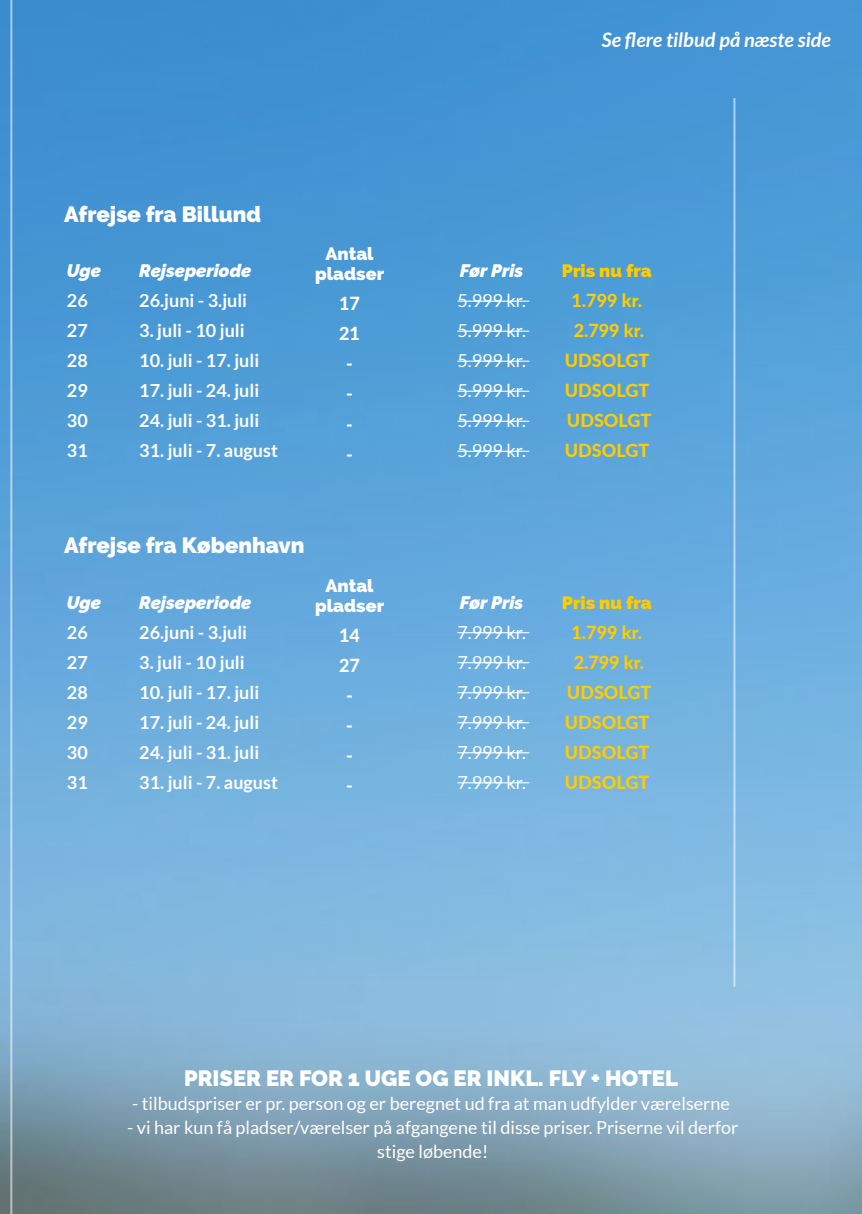
<style>
.page{position:relative;width:862px;height:1214px;background:#fff}
.page>*{position:absolute;margin:0;border:0;box-sizing:border-box;transform-origin:0 0}
.t1{font:900 22px "Raleway";color:#fff}
.t2{font:italic 700 20px "Lato";color:#fff}
.t3{font:18px/30px "Lato";color:#fff;text-align:justify}
.t4{font:700 18px/30px "Lato";color:#fff;text-align:justify}
.t5{font:800 18px/30px "Lato";color:#fc0;text-align:center}
.t6{font:italic 900 18px "Raleway";color:#fff}
.t7{font:800 18px/20px "Raleway";color:#fff;text-align:center}
.t8{font:800 18px "Raleway";color:#fc0}
.t9{font:800 18px/30px "Lato";color:#fff;text-align:center}
</style>
<div class="page">
<img style="left:0;top:0;width:862px;height:1213px">
<hr style="left:10px;top:0;width:2px;height:1213px;background:#fff">
<hr style="left:457px;top:300px;width:72px;height:2px;background:#fff">
<hr style="left:457px;top:330px;width:72px;height:2px;background:#fff">
<hr style="left:457px;top:360px;width:72px;height:2px;background:#fff">
<hr style="left:457px;top:390px;width:72px;height:2px;background:#fff">
<hr style="left:457px;top:420px;width:72px;height:2px;background:#fff">
<hr style="left:457px;top:450px;width:72px;height:2px;background:#fff">
<hr style="left:457px;top:632px;width:72px;height:1px;background:#fff">
<hr style="left:457px;top:662px;width:72px;height:1px;background:#fff">
<hr style="left:457px;top:692px;width:72px;height:1px;background:#fff">
<hr style="left:457px;top:722px;width:72px;height:1px;background:#fff">
<hr style="left:457px;top:752px;width:72px;height:1px;background:#fff">
<hr style="left:457px;top:782px;width:72px;height:1px;background:#fff">
<hr style="left:733px;top:98px;width:2px;height:888px;background:#fff">
<p class="t1" style="left:64px;top:201px;width:198px">Afrejse fra Billund</p>
<p class="t6" style="left:67px;top:260px;width:36px">Uge</p>
<p class="t4" style="left:67px;top:285px;width:22px">26<br>27<br>28<br>29<br>30<br>31</p>
<p class="t6" style="left:139px;top:260px;width:114px">Rejseperiode</p>
<p class="t4" style="left:139px;top:285px;width:109px">26.juni - 3.juli</p>
<p class="t4" style="left:139px;top:315px;width:107px">3. juli - 10 juli</p>
<p class="t4" style="left:139px;top:345px;width:121px">10. juli - 17. juli</p>
<p class="t4" style="left:139px;top:375px;width:121px">17. juli - 24. juli</p>
<p class="t4" style="left:139px;top:405px;width:121px">24. juli - 31. juli</p>
<p class="t4" style="left:139px;top:435px;width:140px">31. juli - 7. august</p>
<p class="t7" style="left:315px;top:244px;width:71px">Antal pladser</p>
<p class="t9" style="left:339px;top:288px;width:22px">17<br>21 -<br>-<br>-<br>-</p>
<p class="t1" style="left:64px;top:532px;width:242px">Afrejse fra København</p>
<p class="t6" style="left:67px;top:592px;width:36px">Uge</p>
<p class="t4" style="left:67px;top:617px;width:22px">26<br>27<br>28<br>29<br>30<br>31</p>
<p class="t6" style="left:139px;top:592px;width:114px">Rejseperiode</p>
<p class="t4" style="left:139px;top:617px;width:109px">26.juni - 3.juli</p>
<p class="t4" style="left:139px;top:647px;width:107px">3. juli - 10 juli</p>
<p class="t4" style="left:139px;top:677px;width:121px">10. juli - 17. juli</p>
<p class="t4" style="left:139px;top:707px;width:121px">17. juli - 24. juli</p>
<p class="t4" style="left:139px;top:737px;width:121px">24. juli - 31. juli</p>
<p class="t4" style="left:139px;top:767px;width:140px">31. juli - 7. august</p>
<p class="t7" style="left:315px;top:575px;width:71px">Antal pladser</p>
<p class="t9" style="left:339px;top:619px;width:22px">14<br>27 -<br>-<br>-<br>-</p>
<p class="t2" style="left:602px;top:29px;width:231px">Se flere tilbud på næste side</p>
<p class="t6" style="left:460px;top:260px;width:65px">Før Pris</p>
<p class="t3" style="left:457px;top:285px;width:70px">5.999 kr.<br>5.999 kr.<br>5.999 kr.<br>5.999 kr.<br>5.999 kr.<br>5.999 kr.</p>
<p class="t8" style="left:562px;top:260px;width:91px">Pris nu fra</p>
<p class="t5" style="left:565px;top:285px;width:88px">1.799 kr.<br>2.799 kr.<br>UDSOLGT<br>UDSOLGT<br>UDSOLGT<br>UDSOLGT</p>
<p class="t6" style="left:460px;top:592px;width:65px">Før Pris</p>
<p class="t3" style="left:457px;top:617px;width:70px">7.999 kr.<br>7.999 kr.<br>7.999 kr.<br>7.999 kr.<br>7.999 kr.<br>7.999 kr.</p>
<p class="t8" style="left:562px;top:592px;width:91px">Pris nu fra</p>
<p class="t5" style="left:565px;top:616px;width:88px">1.799 kr.<br>2.799 kr.<br>UDSOLGT<br>UDSOLGT<br>UDSOLGT<br>UDSOLGT</p>
<p class="t1" style="left:184px;top:1065px;width:495px">PRISER ER FOR 1 UGE OG ER INKL. FLY + HOTEL</p>
<p class="t3" style="left:132px;top:1088px;width:599px">- tilbudspriser er pr. person og er beregnet ud fra at man udfylder værelserne</p>
<p class="t3" style="left:127px;top:1115px;width:613px;line-height:24px;text-align:center">- vi har kun få pladser/værelser på afgangene til disse priser. Priserne vil derfor stige løbende!</p>
</div>
